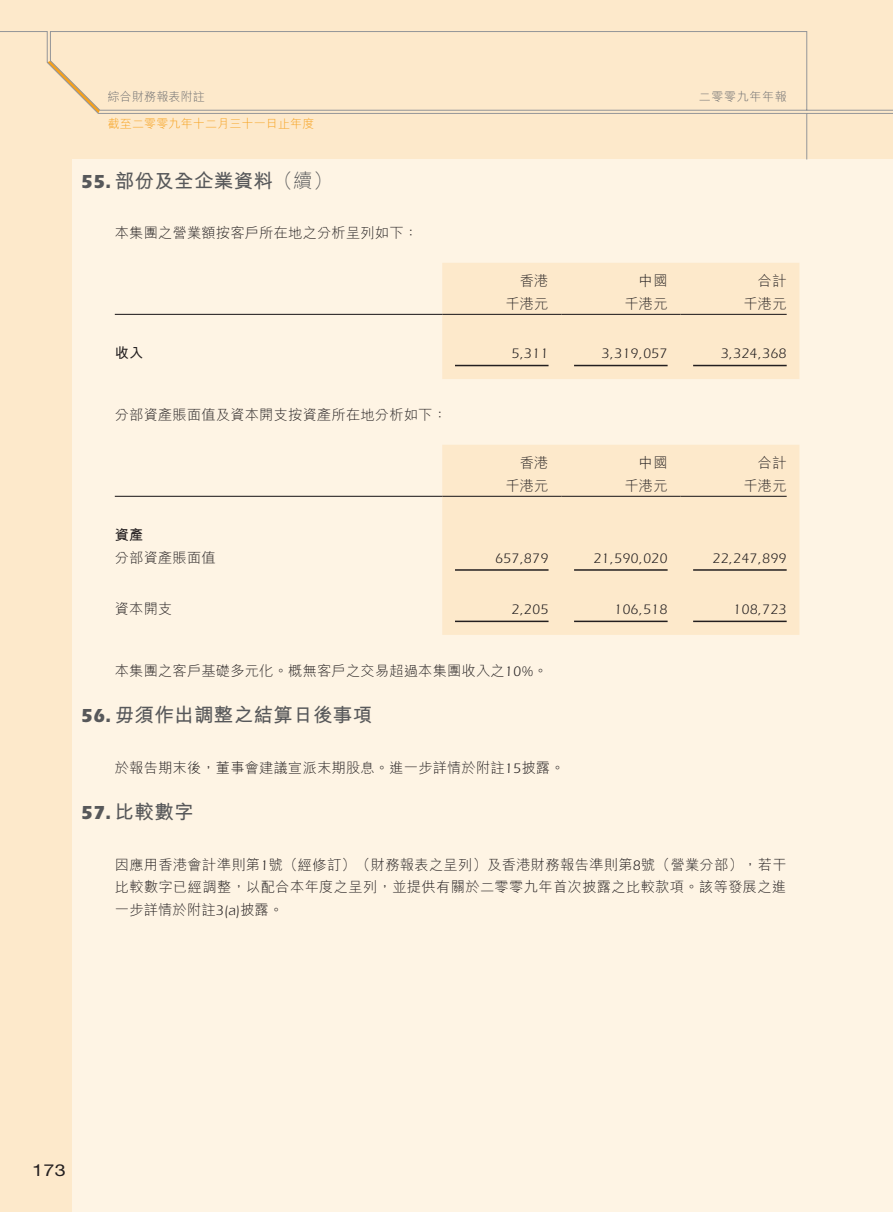
<style>
.page{position:relative;width:893px;height:1212px;background:#fde9cb}
.page>*{position:absolute;margin:0;border:0;box-sizing:border-box;transform-origin:0 0}
.Heading_1{font:700 19.5px "M Hei HK";letter-spacing:.015em;color:#57585a}
.t1{font:16.5px "Helvetica Neue LT Std";color:#231f20;scale:1.2 1}
.Body_Text{font:300 14.25px/22.5px "M Hei HK";letter-spacing:.015em;color:#231f20;text-align:justify}
.Body_Text-2{font:14.25px "ITC Eras Std";letter-spacing:.015em;color:#231f20}
.Body_Text-3{font:700 14.25px "M Hei HK";color:#231f20}
.t2{font:300 12px "M Hei HK";letter-spacing:.015em;color:#f6a01b}
.t3{font:300 12px "M Hei HK";letter-spacing:.015em;color:#6c6d70}
.t4{font:300 12px "M Hei HK";letter-spacing:.055em;color:#6c6d70}
.s1{font-family:"ITC Eras Std"}
.s2{font-weight:300}
.s3{font-family:"ITC Eras Std";font-weight:400}
</style>
<div class="page">
<div style="left:72px;top:159px;width:821px;height:1053px;background:#fef4e4"></div>
<svg style="left:46px;top:32px;width:847px;height:128px"></svg>
<div style="left:442px;top:263px;width:357px;height:116px;background:#fde9cb"></div>
<hr style="left:115px;top:314px;width:327px;height:1px;background:#231f20">
<hr style="left:442px;top:314px;width:119px;height:1px;background:#231f20">
<hr style="left:561px;top:314px;width:119px;height:1px;background:#231f20">
<hr style="left:680px;top:314px;width:107px;height:1px;background:#231f20">
<hr style="left:455px;top:365px;width:94px;height:1px;background:#231f20">
<hr style="left:574px;top:365px;width:94px;height:1px;background:#231f20">
<hr style="left:693px;top:365px;width:94px;height:1px;background:#231f20">
<div style="left:442px;top:445px;width:357px;height:190px;background:#fde9cb"></div>
<hr style="left:115px;top:496px;width:327px;height:1px;background:#231f20">
<hr style="left:442px;top:496px;width:119px;height:1px;background:#231f20">
<hr style="left:561px;top:496px;width:119px;height:1px;background:#231f20">
<hr style="left:680px;top:496px;width:107px;height:1px;background:#231f20">
<hr style="left:455px;top:569px;width:94px;height:2px;background:#231f20">
<hr style="left:574px;top:569px;width:94px;height:2px;background:#231f20">
<hr style="left:693px;top:569px;width:94px;height:2px;background:#231f20">
<hr style="left:455px;top:621px;width:94px;height:1px;background:#231f20">
<hr style="left:574px;top:621px;width:94px;height:1px;background:#231f20">
<hr style="left:693px;top:621px;width:94px;height:1px;background:#231f20">
<p class="t3" style="left:108px;top:91px;width:99px">綜合財務報表附註</p>
<p class="t2" style="left:108px;top:118px;width:208px">截至二零零九年十二月三十一日止年度</p>
<p class="Heading_1" style="left:81px;top:166px;width:253px"><span class="s1">55.</span> 部份及全企業資料<span class="s2">（續(</span></p>
<p class="Body_Text" style="left:115px;top:222px;width:305px">本集團之營業額按客戶所在地之分析呈列如下：</p>
<p class="Body_Text-3" style="left:115px;top:342px;width:30px">收入</p>
<p class="Body_Text" style="left:115px;top:404px;width:334px">分部資產賬面值及資本開支按資產所在地分析如下：</p>
<p class="Body_Text-3" style="left:115px;top:524px;width:30px">資產</p>
<p class="Body_Text" style="left:115px;top:546px;width:102px">分部資產賬面值</p>
<p class="Body_Text" style="left:115px;top:597px;width:59px">資本開支</p>
<p class="t4" style="left:699px;top:91px;width:89px">二零零九年年報</p>
<p class="Body_Text" style="left:520px;top:269px;width:30px">香港</p>
<p class="Body_Text" style="left:639px;top:269px;width:30px">中國</p>
<p class="Body_Text" style="left:758px;top:269px;width:30px">合計</p>
<p class="Body_Text" style="left:505px;top:292px;width:45px">千港元</p>
<p class="Body_Text" style="left:624px;top:292px;width:45px">千港元</p>
<p class="Body_Text" style="left:743px;top:292px;width:45px">千港元</p>
<p class="Body_Text-2" style="left:511px;top:346px;width:39px">5,311</p>
<p class="Body_Text-2" style="left:602px;top:346px;width:67px">3,319,057</p>
<p class="Body_Text-2" style="left:721px;top:346px;width:67px">3,324,368</p>
<p class="Body_Text" style="left:520px;top:451px;width:30px">香港</p>
<p class="Body_Text" style="left:639px;top:451px;width:30px">中國</p>
<p class="Body_Text" style="left:758px;top:451px;width:30px">合計</p>
<p class="Body_Text" style="left:505px;top:474px;width:45px">千港元</p>
<p class="Body_Text" style="left:624px;top:474px;width:45px">千港元</p>
<p class="Body_Text" style="left:743px;top:474px;width:45px">千港元</p>
<p class="Body_Text-2" style="left:495px;top:550px;width:55px">657,879</p>
<p class="Body_Text-2" style="left:593px;top:550px;width:76px">21,590,020</p>
<p class="Body_Text-2" style="left:712px;top:550px;width:76px">22,247,899</p>
<p class="Body_Text-2" style="left:511px;top:601px;width:39px">2,205</p>
<p class="Body_Text-2" style="left:614px;top:601px;width:55px">106,518</p>
<p class="Body_Text-2" style="left:733px;top:601px;width:55px">108,723</p>
<p class="Body_Text" style="left:115px;top:659px;width:434px">本集團之客戶基礎多元化。概無客戶之交易超過本集團收入之<span class="s3">10%</span>。</p>
<p class="Heading_1" style="left:81px;top:701px;width:293px"><span class="s1">56.</span> 毋須作出調整之結算日後事項</p>
<p class="Body_Text" style="left:115px;top:756px;width:451px">於報告期末後，董事會建議宣派末期股息。進一步詳情於附註<span class="s3">15</span>披露。</p>
<p class="Heading_1" style="left:81px;top:797px;width:115px"><span class="s1">57.</span> 比較數字</p>
<p class="Body_Text" style="left:115px;top:853px;width:673px">因應用香港會計準則第 號<span class="s3">1</span> （經修訂）（財務報表之呈列）及香港財務報告準則第 號<span class="s3">8</span> （營業分部），若干比較數字已經調整，以配合本年度之呈列，並提供有關於二零零九年首次披露之比較款項。該等發展之進一步詳情於附註 <span class="s3">)a(3</span> 披露。</p>
<p class="t1" style="left:32px;top:1160px;width:29px">173</p>
</div>
